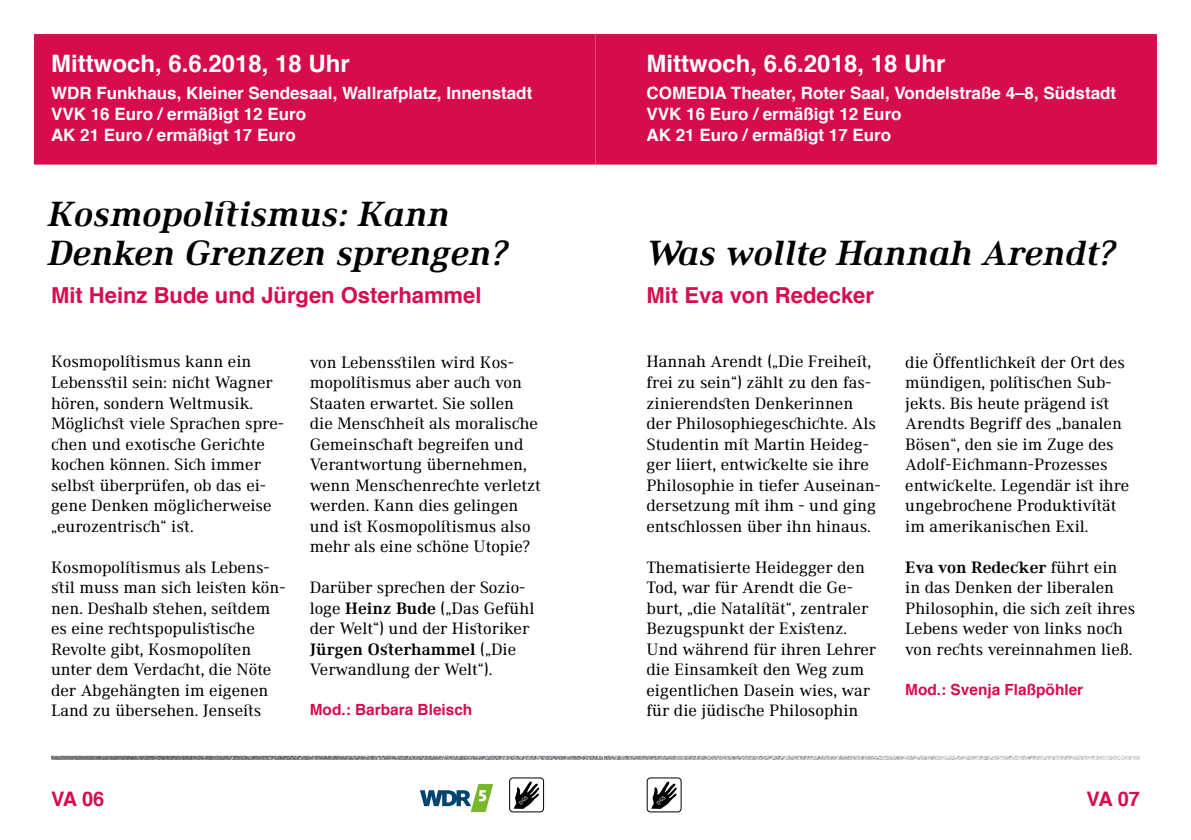
<style>
.page{position:relative;width:1191px;height:840px;background:#fff}
.page>*{position:absolute;margin:0;border:0;box-sizing:border-box;transform-origin:0 0}
.t1{font:italic 700 36px/39px "Ethos";color:#000}
.t2{font:700 24px "Helvetica";color:#fff}
.t3{font:700 22px "Helvetica";color:#d60c4d}
.t4{font:700 20px "Helvetica";letter-spacing:-.035em;color:#d60c4d}
.t5{font:17px/20.6px "Ethos";color:#000}
.t6{font:700 17px/21px "Helvetica";color:#fff}
.t7{font:700 15.4px "Helvetica";color:#d60c4d}
.s1{font-weight:700}
</style>
<div class="page">
<img style="left:51px;top:755px;width:1089px;height:4px">
<div style="left:34px;top:34px;width:561px;height:130px;background:#d60c4d"></div>
<div style="left:595px;top:34px;width:562px;height:130px;background:#d60c4d"></div>
<svg style="left:420px;top:784px;width:73px;height:27px"></svg>
<svg style="left:509px;top:778px;width:36px;height:35px"></svg>
<div style="left:509px;top:777px;width:35px;height:34px;border:1px solid #000;border-radius:3px"></div>
<svg style="left:646px;top:777px;width:36px;height:36px"></svg>
<div style="left:647px;top:777px;width:34px;height:34px;border:1px solid #000;border-radius:3px"></div>
<svg style="left:513px;top:780px;width:27px;height:28px"></svg>
<svg style="left:651px;top:780px;width:26px;height:28px"></svg>
<h2 class="t2" style="left:51px;top:44px;width:300px">Mittwoch, 6.6.2018, 18 Uhr</h2>
<p class="t6" style="left:51px;top:82px;width:483px">WDR Funkhaus, Kleiner Sendesaal, Wallrafplatz, Innenstadt<br>VVK 16 Euro / ermäßigt 12 Euro<br>AK 21 Euro / ermäßigt 17 Euro</p>
<h1 class="t1" style="left:48px;top:194px;width:461px">Kosmopolitismus: Kann<br>Denken Grenzen sprengen?</h1>
<p class="t3" style="left:51px;top:277px;width:432px">Mit Heinz Bude und Jürgen Osterhammel</p>
<p class="t5" style="left:51px;top:351px;width:234px">Kosmopolitismus kann ein<br>Lebensstil sein: nicht Wagner hören, sondern Weltmusik.<br>Möglichst viele Sprachen spre&shy;chen und exotische Gerichte kochen können. Sich immer selbst überprüfen, ob das ei&shy;gene Denken möglicherweise „eurozentrisch“ ist.</p>
<p class="t5" style="left:51px;top:556px;width:236px">Kosmopolitismus als Lebens&shy;stil muss man sich leisten kön&shy;nen. Deshalb stehen, seitdem es eine rechtspopulistische<br>Revolte gibt, Kosmopoliten unter dem Verdacht, die Nöte der Abgehängten im eigenen<br>Land zu übersehen. Jenseits</p>
<p class="t5" style="left:310px;top:351px;width:232px">von Lebensstilen wird Kos&shy;mopolitismus aber auch von<br>Staaten erwartet. Sie sollen die Menschheit als moralische<br>Gemeinschaft begreifen und<br>Verantwortung übernehmen, wenn Menschenrechte verletzt werden. Kann dies gelingen und ist Kosmopolitismus also mehr als eine schöne Utopie?</p>
<p class="t5" style="left:310px;top:577px;width:226px">Darüber sprechen der Sozio&shy;loge <span class="s1">Heinz Bude</span> („Das Gefühl der Welt“) und der Historiker<br><span class="s1">Jürgen Osterhammel</span> („Die<br>Verwandlung der Welt“).</p>
<p class="t7" style="left:310px;top:697px;width:164px">Mod.: Barbara Bleisch</p>
<h2 class="t2" style="left:646px;top:44px;width:300px">Mittwoch, 6.6.2018, 18 Uhr</h2>
<p class="t6" style="left:646px;top:82px;width:471px">COMEDIA Theater, Roter Saal, Vondelstraße 4–8, Südstadt<br>VVK 16 Euro / ermäßigt 12 Euro<br>AK 21 Euro / ermäßigt 17 Euro</p>
<h1 class="t1" style="left:646px;top:233px;width:470px">Was wollte Hannah Arendt?</h1>
<p class="t3" style="left:646px;top:277px;width:229px">Mit Eva von Redecker</p>
<p class="t5" style="left:646px;top:351px;width:236px">Hannah Arendt („Die Freiheit, frei zu sein“) zählt zu den fas&shy;zinierendsten Denkerinnen der Philosophiegeschichte. Als<br>Studentin mit Martin Heideg&shy;ger liiert, entwickelte sie ihre<br>Philosophie in tiefer Auseinan&shy;dersetzung mit ihm - und ging entschlossen über ihn hinaus.</p>
<p class="t5" style="left:646px;top:556px;width:231px">Thematisierte Heidegger den<br>Tod, war für Arendt die Ge&shy;burt, „die Natalität“, zentraler<br>Bezugspunkt der Existenz.<br>Und während für ihren Lehrer die Einsamkeit den Weg zum eigentlichen Dasein wies, war für die jüdische Philosophin</p>
<p class="t5" style="left:905px;top:351px;width:226px">die Öffentlichkeit der Ort des mündigen, politischen Sub&shy;jekts. Bis heute prägend ist<br>Arendts Begriff des „banalen<br>Bösen“, den sie im Zuge des<br>Adolf-Eichmann-Prozesses entwickelte. Legendär ist ihre ungebrochene Produktivität im amerikanischen Exil.</p>
<p class="t5" style="left:905px;top:556px;width:231px"><span class="s1">Eva von Redecker</span> führt ein in das Denken der liberalen<br>Philosophin, die sich zeit ihres<br>Lebens weder von links noch von rechts vereinnahmen ließ.</p>
<p class="t7" style="left:905px;top:676px;width:179px">Mod.: Svenja Flaßpöhler</p>
<p class="t4" style="left:51px;top:782px;width:55px">VA 06</p>
<p class="t4" style="left:1086px;top:782px;width:55px">VA 07</p>
</div>
